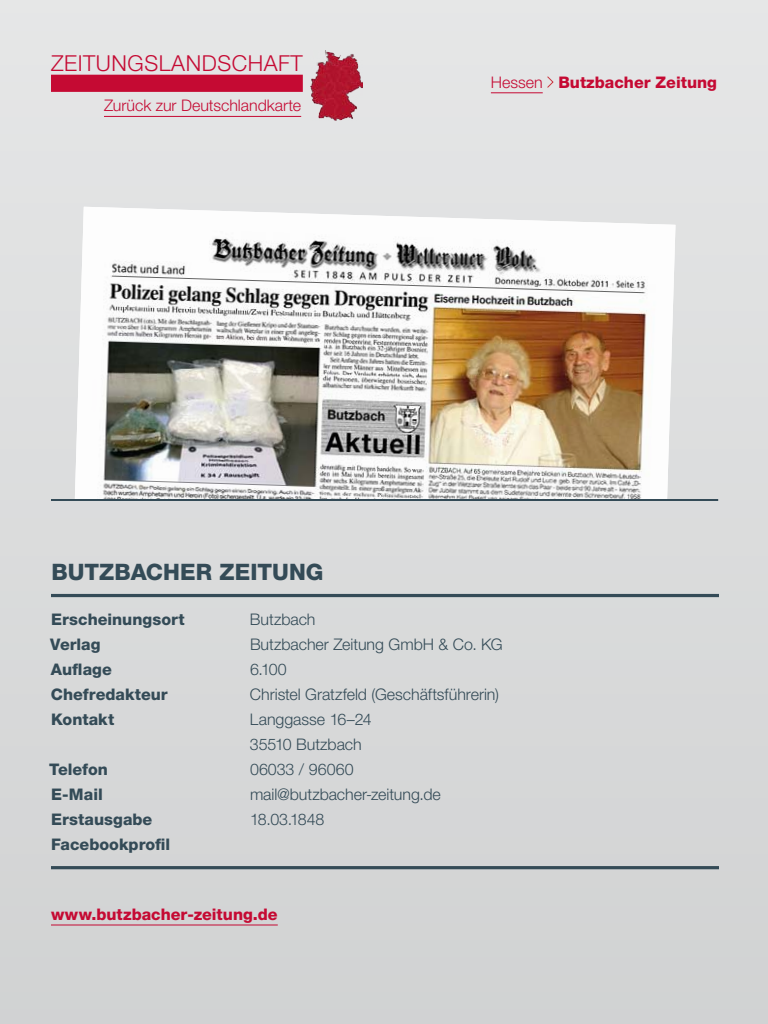
<style>
.page{position:relative;width:768px;height:1024px;background:#d9dada}
.page>*{position:absolute;margin:0;border:0;box-sizing:border-box;transform-origin:0 0}
.t1{font:800 22.7px "Helvetica Neue LT Std";color:#344b57}
.t2{font:300 22px "Helvetica Neue LT Std";letter-spacing:.025em;color:#c50a33}
.t3{font:300 16px/25px "Helvetica Neue LT Std";letter-spacing:-.005em;color:#344b57}
.t4{font:800 16px "Helvetica Neue LT Std";color:#344b57}
.t5{font:800 16px "Helvetica Neue LT Std";color:#c50a33}
.t6{font:300 16px "Helvetica Neue LT Std";color:#c50a33}
.s1{font-weight:300}
</style>
<div class="page">
<div style="left:51px;top:75px;width:252px;height:17px;background:#c50a33"></div>
<hr style="left:491px;top:92px;width:52px;height:1px;background:#c50a33">
<svg style="left:546px;top:75px;width:8px;height:14px"></svg>
<hr style="left:104px;top:116px;width:197px;height:1px;background:#c50a33">
<img style="left:310px;top:50px;width:53px;height:71px">
<img style="left:75px;top:207px;width:601px;height:292px">
<hr style="left:51px;top:594px;width:668px;height:3px;background:#344b57">
<hr style="left:51px;top:866px;width:668px;height:3px;background:#344b57">
<hr style="left:51px;top:924px;width:227px;height:2px;background:#c50a33">
<hr style="left:51px;top:499px;width:667px;height:2px;background:#344b57">
<h2 class="t2" style="left:51px;top:49px;width:253px">Zeitungslandschaft</h2>
<p class="t6" style="left:104px;top:96px;width:199px">Zurück zur Deutschlandkarte</p>
<p class="t5" style="left:491px;top:73px;width:228px"><span class="s1">Hessen</span> Butzbacher Zeitung</p>
<h1 class="t1" style="left:51px;top:559px;width:274px">Butzbacher Zeitung</h1>
<p class="t4" style="left:51px;top:610px;width:135px">Erscheinungsort</p>
<p class="t3" style="left:250px;top:606px;width:67px">Butzbach</p>
<p class="t4" style="left:50px;top:635px;width:52px">Verlag</p>
<p class="t3" style="left:250px;top:631px;width:253px">Butzbacher Zeitung GmbH &amp; Co. KG</p>
<p class="t4" style="left:51px;top:660px;width:62px">Auflage</p>
<p class="t3" style="left:250px;top:656px;width:38px">6.100</p>
<p class="t4" style="left:51px;top:685px;width:167px">Chefredakteur <span class="s1">C</span></p>
<p class="t3" style="left:261px;top:681px;width:239px">hristel Gratzfeld (Geschäftsführerin)</p>
<p class="t4" style="left:51px;top:710px;width:65px">Kontakt</p>
<p class="t3" style="left:250px;top:706px;width:123px">Langgasse 16–24<br>35510 Butzbach</p>
<p class="t4" style="left:49px;top:760px;width:60px">Telefon</p>
<p class="t3" style="left:250px;top:756px;width:105px">06033 / 96060</p>
<p class="t4" style="left:51px;top:785px;width:53px">E-Mail</p>
<p class="t3" style="left:250px;top:781px;width:192px">mail@butzbacher-zeitung.de</p>
<p class="t4" style="left:51px;top:810px;width:103px">Erstausgabe</p>
<p class="t3" style="left:250px;top:806px;width:76px">18.03.1848</p>
<p class="t4" style="left:51px;top:835px;width:121px">Facebookprofil</p>
<p class="t5" style="left:51px;top:905px;width:228px">www.butzbacher-zeitung.de</p>
</div>
